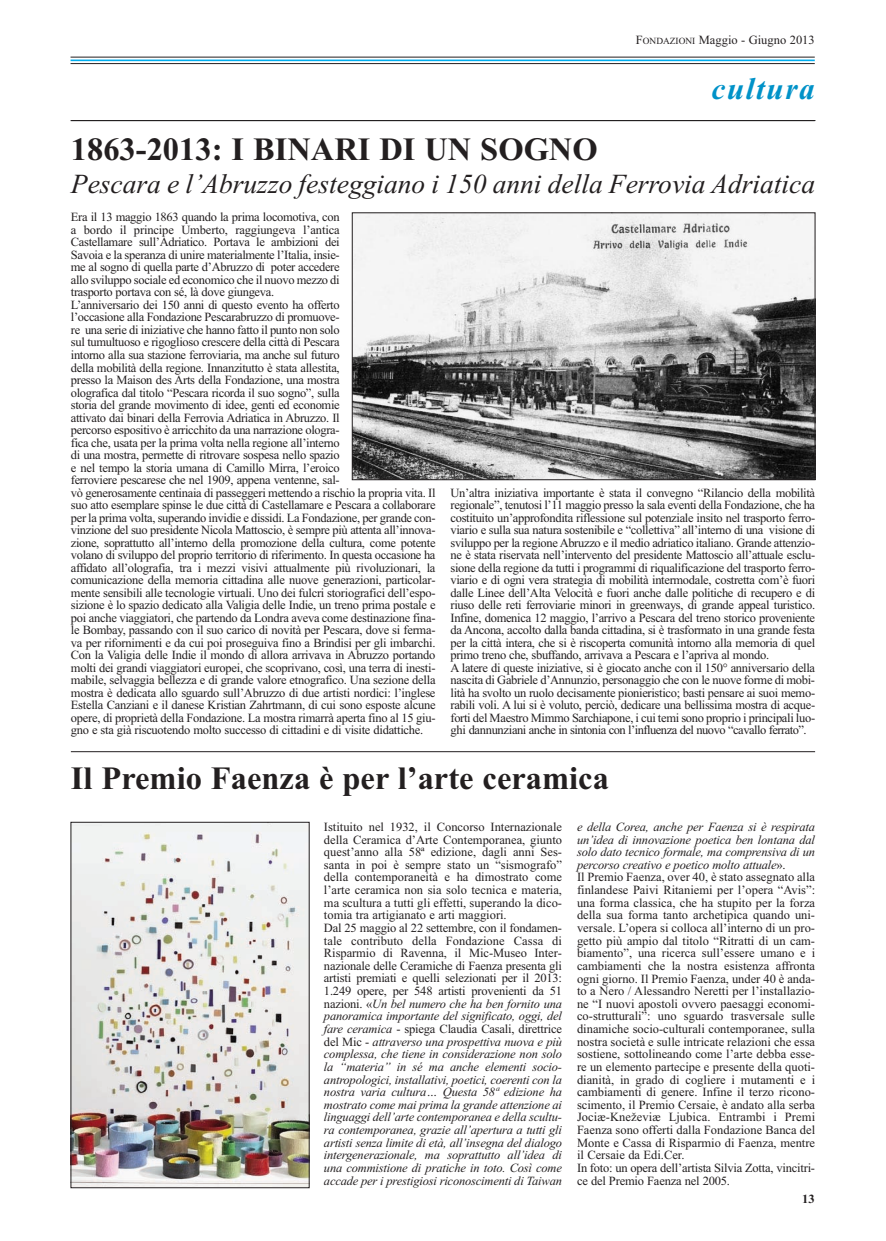
<style>
.page{position:relative;width:886px;height:1241px;background:#fff}
.page>*{position:absolute;margin:0;border:0;box-sizing:border-box;transform-origin:0 0}
.t1{font:700 32.5px "Times New Roman";color:#231f20}
.t2{font:italic 700 31.25px "Times New Roman";letter-spacing:.05em;color:#0092c8}
.t3{font:italic 27.5px "Times New Roman";color:#231f20}
.t4{font:12.5px/12.5px "Times New Roman";letter-spacing:-.025em;color:#231f20}
.t5{font:12.5px/12.6px "Times New Roman";color:#231f20}
.t6{font:700 12.5px "Times New Roman";color:#231f20}
.s1{font-size:9.38px}
.s2{font-style:italic}
</style>
<div class="page">
<hr style="left:71px;top:60px;width:744px;height:1px;background:#00aeef">
<hr style="left:71px;top:57px;width:744px;height:1px;background:#231f20">
<hr style="left:71px;top:63px;width:744px;height:1px;background:#231f20">
<hr style="left:71px;top:120px;width:744px;height:1px;background:#231f20">
<img style="left:354px;top:215px;width:459px;height:262px">
<div style="left:352px;top:213px;width:463px;height:266px;border:1px solid #231f20"></div>
<img style="left:73px;top:824px;width:234px;height:361px">
<hr style="left:71px;top:751px;width:744px;height:1px;background:#231f20">
<p class="t5" style="left:636px;top:35px;width:180px">F<span class="s1">ONDAZIONI</span> Maggio - Giugno 2013</p>
<h1 class="t1" style="left:71px;top:130px;width:528px">1863-2013: I BINARI DI UN SOGNO</h1>
<h2 class="t2" style="left:711px;top:70px;width:105px">cultura</h2>
<h3 class="t3" style="left:71px;top:174px;width:746px">Pescara e l’Abruzzo festeggiano i 150 anni della Ferrovia Adriatica</h3>
<p class="t4" style="left:71px;top:212px;width:366px">Era il 13 maggio 1863 quando la prima locomotiva, con<br>a bordo il principe Umberto, raggiungeva l’antica<br>Castellamare sull’Adriatico. Portava le ambizioni dei<br>Savoia e la speranza di unire materialmente l’Italia, insie-<br>me al sogno di quella parte d’Abruzzo di poter accedere<br>allo sviluppo sociale ed economico che il nuovo mezzo di<br>trasporto portava con sé, là dove giungeva.<br>L’anniversario dei 150 anni di questo evento ha offerto<br>l’occasione alla Fondazione Pescarabruzzo di promuove-<br>re una serie di iniziative che hanno fatto il punto non solo<br>sul tumultuoso e rigoglioso crescere della città di Pescara<br>intorno alla sua stazione ferroviaria, ma anche sul futuro<br>della mobilità della regione. Innanzitutto è stata allestita,<br>presso la Maison des Arts della Fondazione, una mostra<br>olografica dal titolo “Pescara ricorda il suo sogno”, sulla<br>storia del grande movimento di idee, genti ed economie<br>attivato dai binari della Ferrovia Adriatica in Abruzzo. Il<br>percorso espositivo è arricchito da una narrazione ologra-<br>fica che, usata per la prima volta nella regione all’interno<br>di una mostra, permette di ritrovare sospesa nello spazio<br>e nel tempo la storia umana di Camillo Mirra, l’eroico<br>ferroviere pescarese che nel 1909, appena ventenne, sal -<br>vò generosamente centinaia di passeggeri mettendo a rischio la propria vita. Il suo atto esemplare spinse le due città di Castellamare e Pescara a collaborare per la prima volta, superando invidie e dissidi. La Fondazione, per grande con&shy;vinzione del suo presidente Nicola Mattoscio, è sempre più attenta all’innova&shy;zione, soprattutto all’interno della promozione della cultura, come potente volano di sviluppo del proprio territorio di riferimento. In questa occasione ha affidato all’olografia, tra i mezzi visivi attualmente più rivoluzionari, la comunicazione della memoria cittadina alle nuove generazioni, particolar&shy;mente sensibili alle tecnologie virtuali. Uno dei fulcri storiografici dell’espo&shy;sizione è lo spazio dedicato alla Valigia delle Indie, un treno prima postale e poi anche viaggiatori, che partendo da Londra aveva come destinazione fina&shy;le Bombay, passando con il suo carico di novità per Pescara, dove si ferma&shy;va per rifornimenti e da cui poi proseguiva fino a Brindisi per gli imbarchi.<br>Con la Valigia delle Indie il mondo di allora arrivava in Abruzzo portando molti dei grandi viaggiatori europei, che scoprivano, così, una terra di inesti&shy;mabile, selvaggia bellezza e di grande valore etnografico. Una sezione della mostra è dedicata allo sguardo sull’Abruzzo di due artisti nordici: l’inglese Estella Canziani e il danese Kristian Zahrtmann, di cui sono esposte alcune opere, di proprietà della Fondazione. La mostra rimarrà aperta fino al 15 giu&shy;gno e sta già riscuotendo molto successo di cittadini e di visite didattiche.</p>
<p class="t4" style="left:450px;top:487px;width:366px">Un’altra iniziativa importante è stata il convegno “Rilancio della mobilità regionale”, tenutosi l’11 maggio presso la sala eventi della Fondazione, che ha costituito un’approfondita riflessione sul potenziale insito nel trasporto ferro&shy;viario e sulla sua natura sostenibile e “collettiva” all’interno di una visione di sviluppo per la regione Abruzzo e il medio adriatico italiano. Grande attenzio&shy;ne è stata riservata nell’intervento del presidente Mattoscio all’attuale esclu&shy;sione della regione da tutti i programmi di riqualificazione del trasporto ferro&shy;viario e di ogni vera strategia di mobilità intermodale, costretta com’è fuori dalle Linee dell’Alta Velocità e fuori anche dalle politiche di recupero e di riuso delle reti ferroviarie minori in greenways, di grande appeal turistico.<br>Infine, domenica 12 maggio, l’arrivo a Pescara del treno storico proveniente da Ancona, accolto dalla banda cittadina, si è trasformato in una grande festa per la città intera, che si è riscoperta comunità intorno alla memoria di quel primo treno che, sbuffando, arrivava a Pescara e l’apriva al mondo.<br>A latere di queste iniziative, si è giocato anche con il 150° anniversario della nascita di Gabriele d’Annunzio, personaggio che con le nuove forme di mobi&shy;lità ha svolto un ruolo decisamente pionieristico; basti pensare ai suoi memo&shy;rabili voli. A lui si è voluto, perciò, dedicare una bellissima mostra di acque&shy;forti del Maestro Mimmo Sarchiapone, i cui temi sono proprio i principali luo&shy;ghi dannunziani anche in sintonia con l’influenza del nuovo “cavallo ferrato”.</p>
<h1 class="t1" style="left:71px;top:758px;width:539px">Il Premio Faenza è per l’arte ceramica</h1>
<p class="t5" style="left:324px;top:821px;width:240px">Istituito nel 1932, il Concorso Internazionale della Ceramica d’Arte Contemporanea, giunto quest’anno alla 58ª edizione, dagli anni Ses - santa in poi è sempre stato un “sismografo” della contemporaneità e ha dimostrato come l’arte ceramica non sia solo tecnica e materia, ma scultura a tutti gli effetti, superando la dico&shy;tomia tra artigianato e arti maggiori.<br>Dal 25 maggio al 22 settembre, con il fondamen&shy;tale contributo della Fondazione Cassa di Risparmio di Ravenna, il Mic-Museo In ter - nazionale delle Ceramiche di Faenza presenta gli artisti premiati e quelli selezionati per il 2013:<br>1.249 opere, per 548 artisti provenienti da 51 nazioni. «<span class="s2">Un bel numero che ha ben fornito una panoramica importante del significato, oggi, del fare ceramica</span> - spiega Claudia Casali, direttrice del Mic - <span class="s2">attraverso una prospettiva nuova e più complessa, che tiene in considerazione non solo la “materia” in sé ma anche elementi socio&shy;antropologici, installativi, poetici, coerenti con la nostra varia cultura… Questa 58ª edizione ha mostrato come mai prima la grande attenzione ai linguaggi dell’arte contemporanea e della scultu&shy;ra contemporanea, grazie all’apertura a tutti gli artisti senza limite di età, all’insegna del dialogo intergenerazionale, ma soprattutto all’idea di una commistione di pratiche in toto. Così come accade per i prestigiosi riconoscimenti di Taiwan</span></p>
<p class="t5" style="left:577px;top:821px;width:240px"><span class="s2">e della Corea, anche per Faenza si è respirata un’idea di innovazione poetica ben lontana dal solo dato tecnico formale, ma comprensiva di un percorso creativo e poetico molto attuale</span>».<br>Il Premio Faenza, over 40, è stato assegnato alla finlandese Paivi Ritaniemi per l’opera “Avis”: una forma classica, che ha stupito per la forza della sua forma tanto archetipica quando uni&shy;versale. L’opera si colloca all’interno di un pro&shy;getto più ampio dal titolo “Ritratti di un cam&shy;biamento”, una ricerca sull’essere umano e i cambiamenti che la nostra esistenza affronta ogni giorno. Il Premio Faenza, under 40 è anda&shy;to a Nero / Alessandro Neretti per l’installazio&shy;ne “I nuovi apostoli ovvero paesaggi economi&shy;co-strutturali”: uno sguardo trasversale sulle dinamiche socio-culturali contemporanee, sulla nostra società e sulle intricate relazioni che essa sostiene, sottolineando come l’arte debba esse&shy;re un elemento partecipe e presente della quoti&shy;dianità, in grado di cogliere i mutamenti e i cambiamenti di genere. Infine il terzo ricono&shy;scimento, il Premio Cersaie, è andato alla serba Jociæ-Kneževiæ Ljubica. Entrambi i Premi Faenza sono offerti dalla Fondazione Banca del Monte e Cassa di Risparmio di Faenza, mentre il Cersaie da Edi.Cer.<br>In foto: un opera dell’artista Silvia Zotta, vincitri&shy;ce del Premio Faenza nel 2005.</p>
<p class="t6" style="left:802px;top:1191px;width:14px">13</p>
</div>
